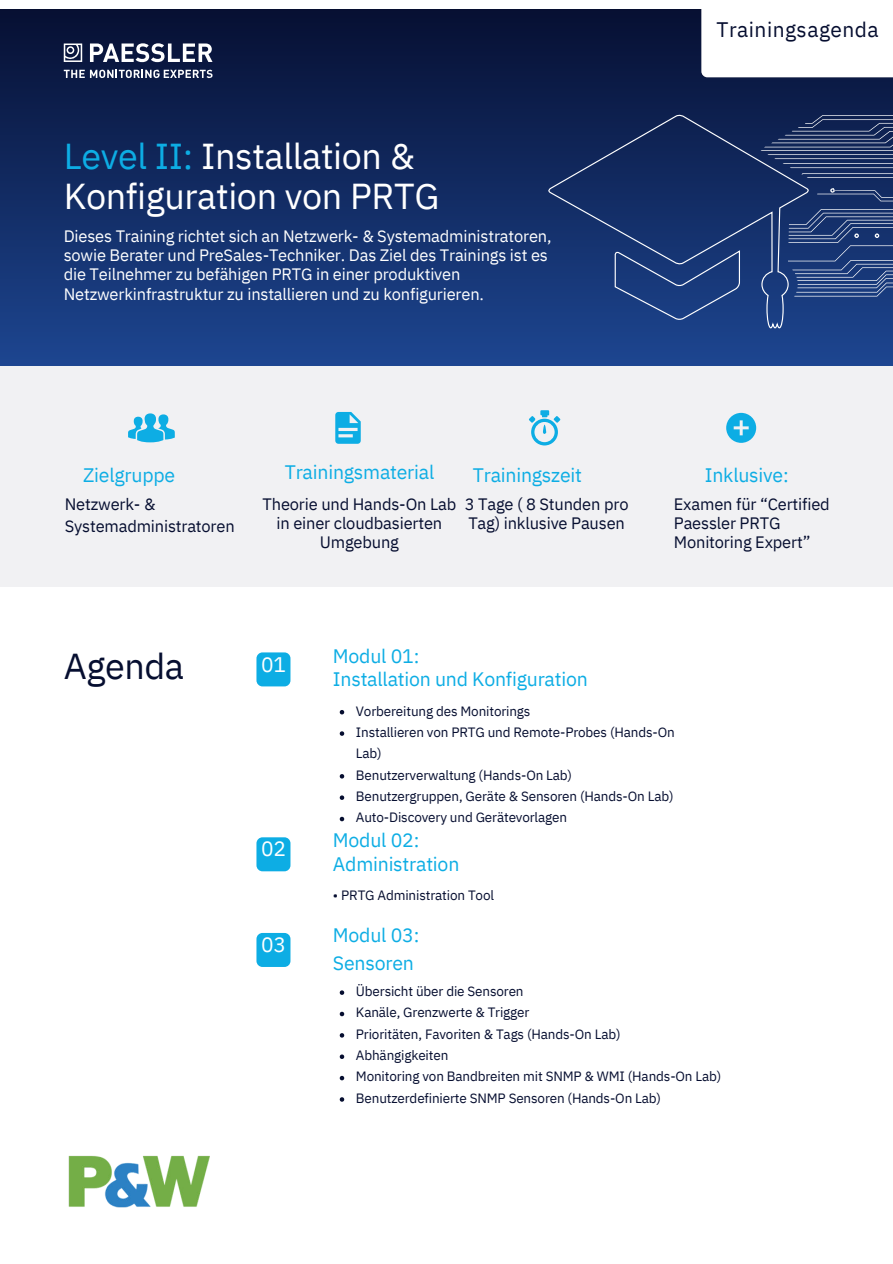
<style>
.page{position:relative;width:893px;height:1264px;background:#fff}
.page>*{position:absolute;margin:0;border:0;box-sizing:border-box;transform-origin:0 0}
.t1{font:36px/40.5px "IBM Plex Sans";letter-spacing:-.01em;color:#fff}
.t2{font:36px "IBM Plex Sans";letter-spacing:-.01em;color:#060e30}
.t3{font:21px "IBM Plex Sans";letter-spacing:.02em;color:#060e30}
.t4{font:21px "IBM Plex Sans";color:#fff}
.t5{font:19.5px/23.5px "IBM Plex Sans";letter-spacing:-.01em;color:#0dade4}
.t6{font:16.5px/19px "IBM Plex Sans";letter-spacing:-.01em;color:#fff}
.t7{font:16.5px/19px "IBM Plex Sans";letter-spacing:-.01em;color:#060e30}
.t8{font:13.5px/21.3px "IBM Plex Sans";letter-spacing:-.01em;color:#060e30}
.s1{color:#0dade4}
</style>
<div class="page">
<div style="left:256px;top:652px;width:34px;height:34px;background:#0dade4;border-radius:6px"></div>
<div style="left:256px;top:837px;width:34px;height:34px;background:#0dade4;border-radius:6px"></div>
<div style="left:256px;top:932px;width:34px;height:34px;background:#0dade4;border-radius:6px"></div>
<div style="left:0;top:359px;width:892px;height:227px;background:#f1f1f3"></div>
<div style="left:0;top:0;width:892px;height:365px;background:linear-gradient(to bottom,#060e30,#1d4690)"></div>
<svg style="left:546px;top:114px;width:264px;height:215px;background:#19356e"></svg>
<svg style="left:787px;top:209px;width:105px;height:87px;background:#314c82"></svg>
<svg style="left:760px;top:115px;width:132px;height:86px;background:#293d6b"></svg>
<svg style="left:701px;top:9px;width:191px;height:68px"></svg>
<div style="left:0;top:0;width:892px;height:9px;background:#fff"></div>
<svg style="left:90px;top:43px;width:122px;height:19px"></svg>
<svg style="left:64px;top:43px;width:18px;height:19px"></svg>
<svg style="left:64px;top:70px;width:148px;height:8px"></svg>
<svg style="left:529px;top:410px;width:31px;height:35px"></svg>
<svg style="left:128px;top:413px;width:47px;height:29px"></svg>
<svg style="left:335px;top:412px;width:26px;height:32px"></svg>
<svg style="left:726px;top:413px;width:30px;height:30px"></svg>
<svg style="left:340px;top:710px;width:4px;height:4px"></svg>
<svg style="left:340px;top:731px;width:4px;height:4px"></svg>
<svg style="left:340px;top:774px;width:4px;height:4px"></svg>
<svg style="left:340px;top:795px;width:4px;height:5px"></svg>
<svg style="left:340px;top:816px;width:4px;height:5px"></svg>
<svg style="left:340px;top:990px;width:4px;height:4px"></svg>
<svg style="left:340px;top:1011px;width:4px;height:5px"></svg>
<svg style="left:340px;top:1033px;width:4px;height:4px"></svg>
<svg style="left:340px;top:1054px;width:4px;height:4px"></svg>
<svg style="left:340px;top:1075px;width:4px;height:5px"></svg>
<svg style="left:340px;top:1097px;width:4px;height:4px"></svg>
<img style="left:68px;top:1155px;width:142px;height:53px">
<h1 class="t1" style="left:64px;top:133px;width:377px"><span class="s1">Level II:</span> Installation &amp;<br>Konfiguration von PRTG</h1>
<p class="t6" style="left:64px;top:225px;width:489px">Dieses Training richtet sich an Netzwerk- &amp; Systemadministratoren, sowie Berater und PreSales-Techniker. Das Ziel des Trainings ist es die Teilnehmer zu befähigen PRTG in einer produktiven Netzwerkinfrastruktur zu installieren und zu konfigurieren.</p>
<h2 class="t3" style="left:716px;top:13px;width:164px">Trainingsagenda</h2>
<h3 class="t5" style="left:83px;top:462px;width:94px">Zielgruppe</h3>
<h3 class="t5" style="left:285px;top:459px;width:151px">Trainingsmaterial</h3>
<p class="t7" style="left:65px;top:491px;width:171px;line-height:22.5px">Netzwerk- &amp;<br>Systemadministratoren</p>
<p class="t7" style="left:262px;top:493px;width:195px;text-align:center">Theorie und Hands-On Lab in einer cloudbasierten<br>Umgebung</p>
<h3 class="t5" style="left:473px;top:462px;width:111px">Trainingszeit</h3>
<h3 class="t5" style="left:704px;top:462px;width:85px">Inklusive:</h3>
<p class="t7" style="left:464px;top:493px;width:165px">3 Tage ( 8 Stunden pro<br>Tag) inklusive Pausen</p>
<p class="t7" style="left:673px;top:493px;width:157px">Examen für “Certified<br>Paessler PRTG<br>Monitoring Expert”</p>
<h1 class="t2" style="left:64px;top:638px;width:122px">Agenda</h1>
<h2 class="t4" style="left:261px;top:648px;width:26px">01</h2>
<h2 class="t4" style="left:261px;top:833px;width:26px">02</h2>
<h2 class="t4" style="left:261px;top:928px;width:26px">03</h2>
<h3 class="t5" style="left:333px;top:642px;width:256px">Modul 01:<br>Installation und Konfiguration</h3>
<p class="t8" style="left:356px;top:699px;width:320px">Vorbereitung des Monitorings<br>Installieren von PRTG und Remote-Probes (Hands-On Lab)<br>Benutzerverwaltung (Hands-On Lab)<br>Benutzergruppen, Geräte &amp; Sensoren (Hands-On Lab)<br>Auto-Discovery und Gerätevorlagen</p>
<h3 class="t5" style="left:333px;top:827px;width:128px">Modul 02:<br>Administration</h3>
<p class="t8" style="left:333px;top:883px;width:162px">• PRTG Administration Tool</p>
<h3 class="t5" style="left:333px;top:919px;width:88px;line-height:28px">Modul 03:<br>Sensoren</h3>
<p class="t8" style="left:356px;top:979px;width:367px">Übersicht über die Sensoren<br>Kanäle, Grenzwerte &amp; Trigger<br>Prioritäten, Favoriten &amp; Tags (Hands-On Lab)<br>Abhängigkeiten<br>Monitoring von Bandbreiten mit SNMP &amp; WMI (Hands-On Lab)<br>Benutzerdefinierte SNMP Sensoren (Hands-On Lab)</p>
</div>
